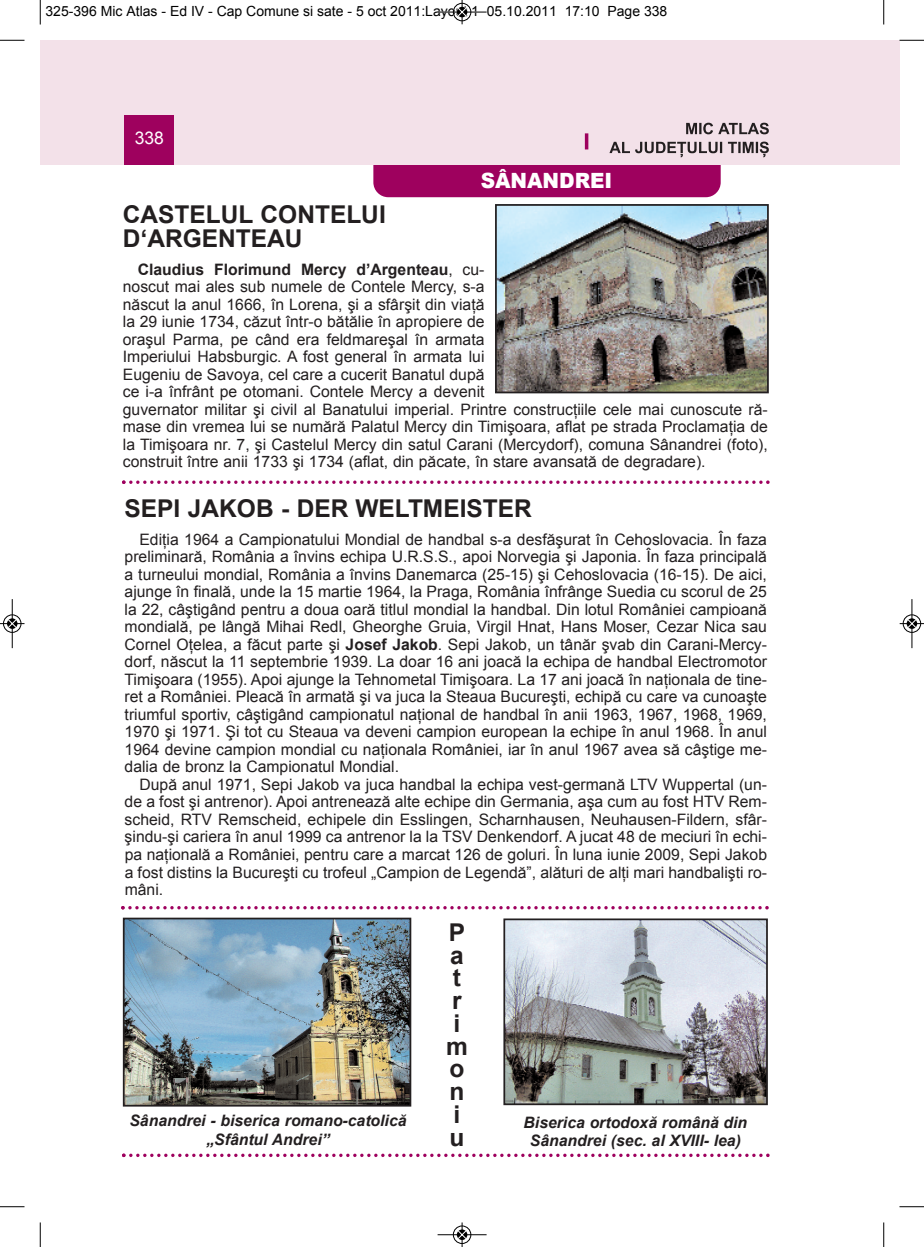
<style>
.page{position:relative;width:924px;height:1247px;background:#fff}
.page>*{position:absolute;margin:0;border:0;box-sizing:border-box;transform-origin:0 0}
.t1{font:700 24.5px/22.8px "Arial";color:#231f20}
.t2{font:900 21px "Arial";color:#fff;scale:.95 1}
.t3{font:17.5px "Arial";color:#fff}
.t4{font:15.75px/17.5px "Arial";color:#231f20;text-align:justify}
.t5{font:italic 700 15.75px/18.9px "Arial";color:#231f20;text-align:center}
.t6{font:14px "Arial";color:#000}
.s1{font-weight:700}
</style>
<div class="page">
<div style="left:373px;top:134px;width:348px;height:63px;background:#9e015e;border-radius:15px"></div>
<div style="left:40px;top:40px;width:844px;height:124px;background:#f3e1e9"></div>
<div style="left:125px;top:115px;width:49px;height:49px;background:#9e015e"></div>
<hr style="left:585px;top:133px;width:3px;height:16px;background:#9e015e">
<svg style="left:686px;top:123px;width:83px;height:11px"></svg>
<svg style="left:609px;top:142px;width:160px;height:15px"></svg>
<div style="left:884px;top:40px;width:15px;height:124px;background:#f3e1e9"></div>
<img style="left:506px;top:921px;width:259px;height:181px">
<div style="left:503px;top:918px;width:265px;height:187px;border:2px solid #231f20"></div>
<img style="left:126px;top:920px;width:282px;height:183px">
<div style="left:123px;top:917px;width:288px;height:189px;border:2px solid #231f20"></div>
<img style="left:498px;top:207px;width:268px;height:183px">
<div style="left:495px;top:204px;width:274px;height:189px;border:2px solid #231f20"></div>
<svg style="left:122px;top:480px;width:647px;height:4px"></svg>
<svg style="left:121px;top:906px;width:648px;height:3px"></svg>
<svg style="left:122px;top:1153px;width:647px;height:3px"></svg>
<svg style="left:40px;top:0;width:1px;height:24px"></svg>
<svg style="left:0;top:40px;width:24px;height:1px"></svg>
<svg style="left:883px;top:0;width:1px;height:24px"></svg>
<svg style="left:899px;top:40px;width:25px;height:1px"></svg>
<svg style="left:40px;top:1222px;width:1px;height:24px"></svg>
<svg style="left:0;top:1206px;width:24px;height:1px"></svg>
<svg style="left:883px;top:1222px;width:1px;height:24px"></svg>
<svg style="left:899px;top:1206px;width:25px;height:1px"></svg>
<hr style="left:438px;top:12px;width:48px;height:1px;background:#000">
<div style="left:453px;top:3px;width:18px;height:18px;border:1px solid #000;border-radius:50%"></div>
<svg style="left:458px;top:0;width:8px;height:24px"></svg>
<hr style="left:438px;top:1234px;width:48px;height:1px;background:#000">
<div style="left:453px;top:1225px;width:18px;height:18px;border:1px solid #000;border-radius:50%"></div>
<svg style="left:458px;top:1222px;width:8px;height:24px"></svg>
<div style="left:3px;top:614px;width:19px;height:19px;border:1px solid #fff;border-radius:50%"></div>
<hr style="left:12px;top:599px;width:1px;height:49px;background:#000">
<div style="left:3px;top:614px;width:18px;height:18px;border:1px solid #000;border-radius:50%"></div>
<svg style="left:0;top:619px;width:24px;height:9px"></svg>
<div style="left:902px;top:614px;width:19px;height:19px;border:1px solid #fff;border-radius:50%"></div>
<hr style="left:911px;top:599px;width:1px;height:49px;background:#000">
<div style="left:903px;top:614px;width:18px;height:18px;border:1px solid #000;border-radius:50%"></div>
<svg style="left:900px;top:619px;width:24px;height:9px"></svg>
<p class="t6" style="left:46px;top:3px;width:623px">325-396 Mic Atlas - Ed IV - Cap Comune si sate - 5 oct 2011:Layout 1 05.10.2011 17:10 Page 338</p>
<p class="t3" style="left:135px;top:128px;width:31px">338</p>
<h2 class="t2" style="left:481px;top:165px;width:140px">SÂNANDREI</h2>
<h1 class="t1" style="left:123px;top:202px;width:264px;line-height:24.5px">CASTELUL CONTELUI<br>D‘ARGENTEAU</h1>
<p class="t4" style="left:123px;top:260px;width:646px;text-align:left;text-indent:15px"><span class="s1">Claudius Florimund Mercy d’Argenteau</span>, cu-<br>noscut mai ales sub numele de Contele Mercy, s-a<br>născut la anul 1666, în Lorena, şi a sfârşit din viaţă<br>la 29 iunie 1734, căzut într-o bătălie în apropiere de<br>oraşul Parma, pe când era feldmareşal în armata<br>Imperiului Habsburgic. A fost general în armata lui<br>Eugeniu de Savoya, cel care a cucerit Banatul după<br>ce i-a înfrânt pe otomani. Contele Mercy a devenit<br>guvernator militar şi civil al Banatului imperial. Printre construcţiile cele mai cunoscute ră&shy;mase din vremea lui se numără Palatul Mercy din Timişoara, aflat pe strada Proclamaţia de la Timişoara nr. 7, şi Castelul Mercy din satul Carani (Mercydorf), comuna Sânandrei (foto), construit între anii 1733 şi 1734 (aflat, din păcate, în stare avansată de degradare).</p>
<h1 class="t1" style="left:125px;top:497px;width:409px">SEPI JAKOB - DER WELTMEISTER</h1>
<p class="t4" style="left:125px;top:530px;width:644px;text-indent:15px">Ediţia 1964 a Campionatului Mondial de handbal s-a desfăşurat în Cehoslovacia. În faza preliminară, România a învins echipa U.R.S.S., apoi Norvegia şi Japonia. În faza principală a turneului mondial, România a învins Danemarca (25-15) şi Cehoslovacia (16-15). De aici, ajunge în finală, unde la 15 martie 1964, la Praga, România înfrânge Suedia cu scorul de 25 la 22, câştigând pentru a doua oară titlul mondial la handbal. Din lotul României campioană mondială, pe lângă Mihai Redl, Gheorghe Gruia, Virgil Hnat, Hans Moser, Cezar Nica sau Cornel Oţelea, a făcut parte şi <span class="s1">Josef Jakob</span>. Sepi Jakob, un tânăr şvab din Carani-Mercy&shy;dorf, născut la 11 septembrie 1939. La doar 16 ani joacă la echipa de handbal Electromotor Timişoara (1955). Apoi ajunge la Tehnometal Timişoara. La 17 ani joacă în naţionala de tine&shy;ret a României. Pleacă în armată şi va juca la Steaua Bucureşti, echipă cu care va cunoaşte triumful sportiv, câştigând campionatul naţional de handbal în anii 1963, 1967, 1968, 1969, 1970 şi 1971. Şi tot cu Steaua va deveni campion european la echipe în anul 1968. În anul 1964 devine campion mondial cu naţionala României, iar în anul 1967 avea să câştige me&shy;dalia de bronz la Campionatul Mondial.</p>
<p class="t4" style="left:125px;top:775px;width:644px;text-indent:15px">După anul 1971, Sepi Jakob va juca handbal la echipa vest-germană LTV Wuppertal (un&shy;de a fost şi antrenor). Apoi antrenează alte echipe din Germania, aşa cum au fost HTV Rem&shy;scheid, RTV Remscheid, echipele din Esslingen, Scharnhausen, Neuhausen-Fildern, sfâr&shy;şindu-şi cariera în anul 1999 ca antrenor la la TSV Denkendorf. A jucat 48 de meciuri în echi&shy;pa naţională a României, pentru care a marcat 126 de goluri. În luna iunie 2009, Sepi Jakob a fost distins la Bucureşti cu trofeul „Campion de Legendă”, alături de alţi mari handbalişti ro&shy;mâni.</p>
<p class="t5" style="left:129px;top:1110px;width:279px">Sânandrei - biserica romano-catolică „Sfântul Andrei”</p>
<h1 class="t1" style="left:446px;top:920px;width:23px;text-align:center">P a t r i m o n i u</h1>
<p class="t5" style="left:523px;top:1112px;width:225px">Biserica ortodoxă română din<br>Sânandrei (sec. al XVIII- lea)</p>
</div>
